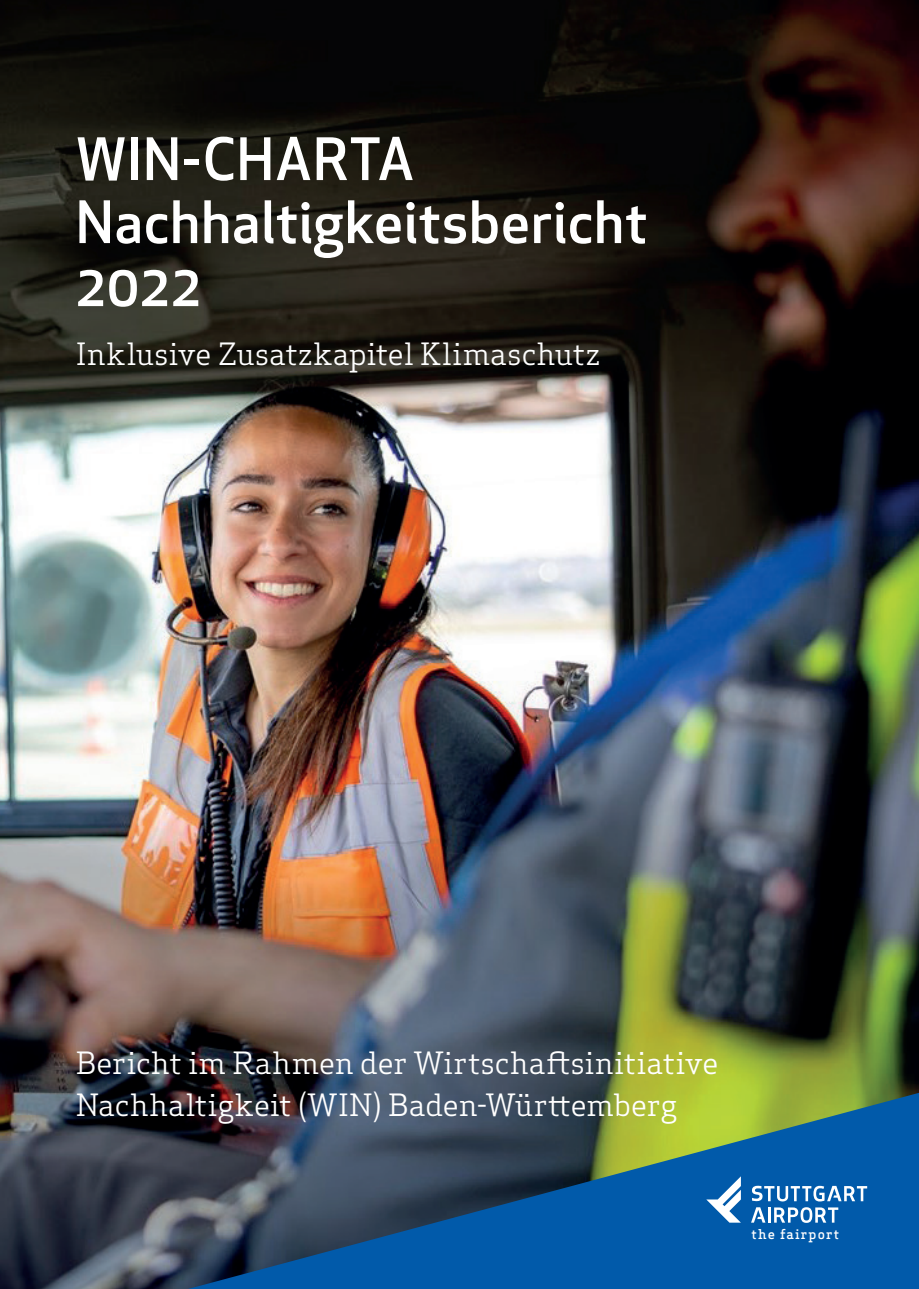
<style>
.page{position:relative;width:919px;height:1289px;background:#fff}
.page>*{position:absolute;margin:0;border:0;box-sizing:border-box;transform-origin:0 0}
.t1{font:500 57px/63px "Apex New";letter-spacing:.015em;color:#fff}
.t2{font:30px/42px "Apex Serif";letter-spacing:.005em;color:#fff}
.t3{font:500 13.2px "Apex Serif";letter-spacing:.085em;color:#fff}
</style>
<div class="page">
<img style="left:0;top:0;width:918px;height:1288px">
<svg style="left:188px;top:1092px;width:730px;height:196px;background:#295b7a"></svg>
<svg style="left:751px;top:1185px;width:116px;height:16px"></svg>
<svg style="left:706px;top:1176px;width:34px;height:46px"></svg>
<svg style="left:751px;top:1207px;width:87px;height:15px"></svg>
<h1 class="t1" style="left:76px;top:127px;width:572px">WIN-CHARTA<br>Nachhaltigkeitsbericht<br>2022</h1>
<p class="t2" style="left:76px;top:331px;width:526px">Inklusive Zusatzkapitel Klimaschutz</p>
<p class="t2" style="left:76px;top:1039px;width:644px">Bericht im Rahmen der Wirtschaftsinitiative<br>Nachhaltigkeit (WIN) Baden-Württemberg</p>
<p class="t3" style="left:751px;top:1225px;width:89px">the fairport</p>
</div>
